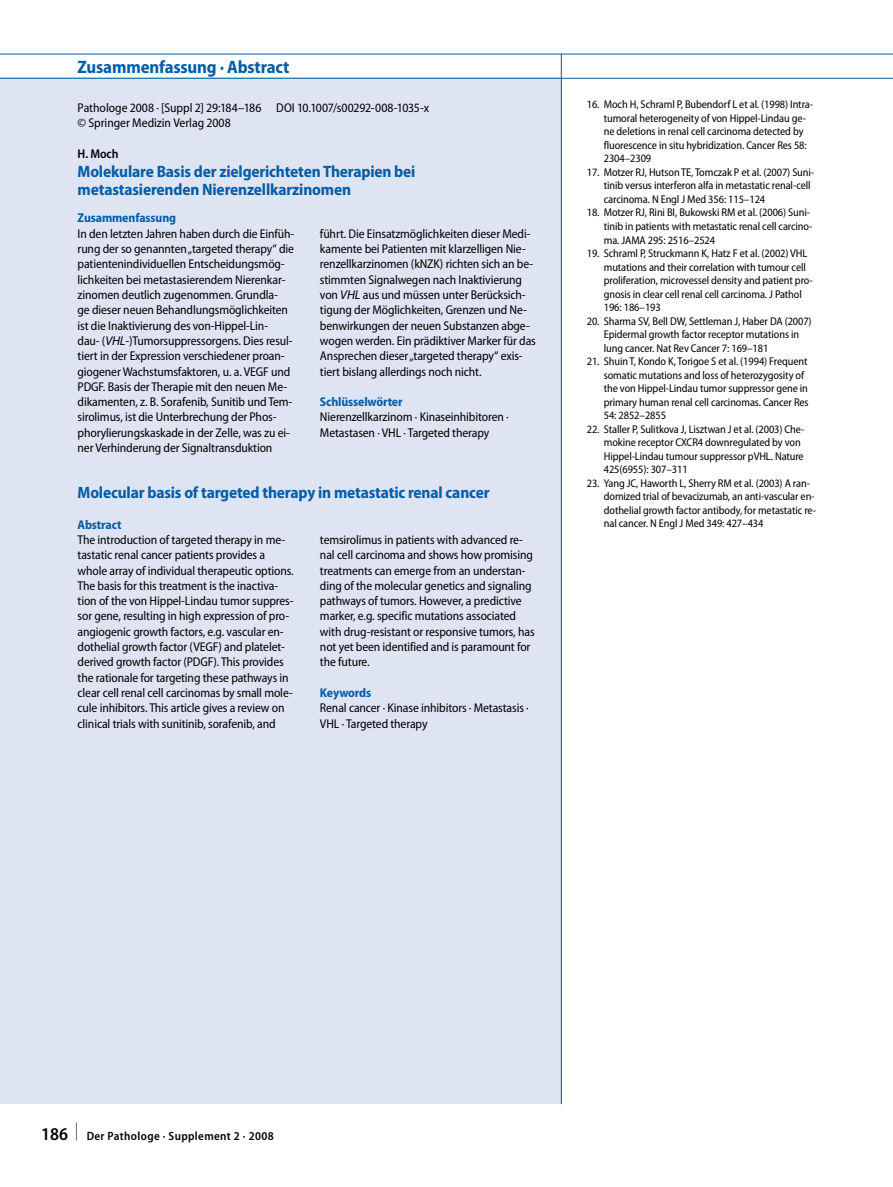
<style>
.page{position:relative;width:893px;height:1187px;background:#fff}
.page>*{position:absolute;margin:0;border:0;box-sizing:border-box;transform-origin:0 0}
._001_rubrik{font:700 semi-condensed 18px "Myriad Pro";letter-spacing:-.01em;color:#005da8}
._103_abstract_u1{font:700 semi-condensed 16.5px/18px "Myriad Pro";letter-spacing:-.01em;color:#005da8}
._103_abstract_u1_eng{font:700 semi-condensed 16.5px "Myriad Pro";letter-spacing:-.01em;color:#005da8}
._104_abstract_text_o{font:semi-condensed 12.75px/15.3px "Myriad Pro";letter-spacing:-.01em;color:#000}
._002_quelle_doi{font:semi-condensed 12.75px "Myriad Pro";letter-spacing:-.005em;color:#000}
._105_abstract_u2{font:700 semi-condensed 12.75px "Myriad Pro";letter-spacing:-.01em;color:#005da8}
._105_abstract_u2_eng{font:700 semi-condensed 12.75px "Myriad Pro";letter-spacing:-.015em;color:#005da8}
._102_abstract_autore{font:600 semi-condensed 12.75px "Myriad Pro";color:#000}
.t1{font:600 semi-condensed 12px "Myriad Pro";letter-spacing:.03em;color:#000}
._023_literatur{font:semi-condensed 11.25px/13.5px "Myriad Pro";letter-spacing:-.01em;color:#000}
.s1{font-style:italic;font-stretch:normal}
.s2{font-size:18px}
</style>
<div class="page">
<div style="left:0;top:78px;width:561px;height:1025px;background:#dfe4f2"></div>
<hr style="left:561px;top:54px;width:1px;height:1049px;background:#005da8">
<hr style="left:0;top:54px;width:893px;height:1px;background:#005da8">
<hr style="left:0;top:78px;width:893px;height:1px;background:#005da8">
<p class="_001_rubrik" style="left:78px;top:57px;width:213px">Zusammenfassung · Abstract</p>
<p class="_002_quelle_doi" style="left:78px;top:101px;width:353px">Pathologe 2008 · [Suppl 2] 29:184–186 DOI 10.1007/s00292-008-1035-x</p>
<p class="_002_quelle_doi" style="left:78px;top:116px;width:155px">© Springer Medizin Verlag 2008</p>
<p class="_102_abstract_autore" style="left:78px;top:147px;width:42px">H. Moch</p>
<p class="_103_abstract_u1" style="left:78px;top:162px;width:339px">Molekulare Basis der zielgerichteten Therapien bei metastasierenden Nierenzellkarzinomen</p>
<p class="_105_abstract_u2" style="left:78px;top:211px;width:100px">Zusammenfassung</p>
<p class="_104_abstract_text_o" style="left:78px;top:226px;width:218px">In den letzten Jahren haben durch die Einfüh&shy;rung der so genannten„targeted therapy“ die patientenindividuellen Entscheidungsmög&shy;lichkeiten bei metastasierendem Nierenkar&shy;zinomen deutlich zugenommen. Grundla-<br>ge dieser neuen Behandlungsmöglichkeiten ist die Inaktivierung des von-Hippel-Lin-<br>dau- (<span class="s1">VHL</span>-)Tumorsuppressorgens. Dies resul&shy;tiert in der Expression verschiedener proan&shy;giogenerWachstumsfaktoren, u. a. VEGF und PDGF. Basis der Therapie mit den neuen Me&shy;dikamenten, z. B. Sorafenib, Sunitib und Tem&shy;sirolimus, ist die Unterbrechung der Phos&shy;phorylierungskaskade in der Zelle, was zu ei&shy;ner Verhinderung der Signaltransduktion</p>
<p class="_104_abstract_text_o" style="left:320px;top:226px;width:217px">führt. Die Einsatzmöglichkeiten dieser Medi&shy;kamente bei Patienten mit klarzelligen Nie&shy;renzellkarzinomen (kNZK) richten sich an be&shy;stimmten Signalwegen nach Inaktivierung von <span class="s1">VHL</span> aus und müssen unter Berücksich&shy;tigung der Möglichkeiten, Grenzen und Ne&shy;benwirkungen der neuen Substanzen abge&shy;wogen werden. Ein prädiktiver Marker für das Ansprechen dieser„targeted therapy“ exis&shy;tiert bislang allerdings noch nicht.</p>
<p class="_105_abstract_u2" style="left:320px;top:395px;width:84px">Schlüsselwörter</p>
<p class="_104_abstract_text_o" style="left:320px;top:410px;width:190px">Nierenzellkarzinom · Kinaseinhibitoren ·<br>Metastasen · VHL · Targeted therapy</p>
<p class="_103_abstract_u1_eng" style="left:78px;top:483px;width:413px">Molecular basis of targeted therapy in metastatic renal cancer</p>
<p class="_105_abstract_u2" style="left:78px;top:517px;width:45px">Abstract</p>
<p class="_104_abstract_text_o" style="left:78px;top:532px;width:218px">The introduction of targeted therapy in me&shy;tastatic renal cancer patients provides a whole array of individual therapeutic options.<br>The basis for this treatment is the inactiva&shy;tion of the von Hippel-Lindau tumor suppres&shy;sor gene, resulting in high expression of pro&shy;angiogenic growth factors, e.g. vascular en&shy;dothelial growth factor (VEGF) and platelet&shy;derived growth factor (PDGF). This provides the rationale for targeting these pathways in clear cell renal cell carcinomas by small mole&shy;cule inhibitors. This article gives a review on clinical trials with sunitinib, sorafenib, and</p>
<p class="_104_abstract_text_o" style="left:320px;top:532px;width:216px">temsirolimus in patients with advanced re&shy;nal cell carcinoma and shows how promising treatments can emerge from an understan&shy;ding of the molecular genetics and signaling pathways of tumors. However, a predictive marker, e.g. specific mutations associated with drug-resistant or responsive tumors, has not yet been identified and is paramount for the future.</p>
<p class="_105_abstract_u2_eng" style="left:320px;top:685px;width:53px">Keywords</p>
<p class="_104_abstract_text_o" style="left:320px;top:700px;width:210px">Renal cancer · Kinase inhibitors · Metastasis ·<br>VHL · Targeted therapy</p>
<p class="_023_literatur" style="left:604px;top:98px;width:211px;text-indent:-17px">16. Moch H, Schraml P, Bubendorf L et al. (1998) Intra&shy;tumoral heterogeneity of von Hippel-Lindau ge&shy;ne deletions in renal cell carcinoma detected by fluorescence in situ hybridization. Cancer Res 58:<br>2304–2309</p>
<p class="_023_literatur" style="left:604px;top:166px;width:212px;text-indent:-17px">17. Motzer RJ, Hutson TE, Tomczak P et al. (2007) Suni&shy;tinib versus interferon alfa in metastatic renal-cell carcinoma. N Engl J Med 356: 115–124</p>
<p class="_023_literatur" style="left:604px;top:206px;width:210px;text-indent:-17px">18. Motzer RJ, Rini BI, Bukowski RM et al. (2006) Suni&shy;tinib in patients with metastatic renal cell carcino&shy;ma. JAMA 295: 2516–2524</p>
<p class="_023_literatur" style="left:604px;top:247px;width:211px;text-indent:-17px">19. Schraml P, Struckmann K, Hatz F et al. (2002) VHL mutations and their correlation with tumour cell proliferation, microvessel density and patient pro&shy;gnosis in clear cell renal cell carcinoma. J Pathol 196: 186–193</p>
<p class="_023_literatur" style="left:604px;top:314px;width:209px;text-indent:-17px">20. Sharma SV, Bell DW, Settleman J, Haber DA (2007)<br>Epidermal growth factor receptor mutations in lung cancer. Nat Rev Cancer 7: 169–181</p>
<p class="_023_literatur" style="left:604px;top:355px;width:206px;text-indent:-17px">21. Shuin T, Kondo K, Torigoe S et al. (1994) Frequent somatic mutations and loss of heterozygosity of the von Hippel-Lindau tumor suppressor gene in primary human renal cell carcinomas. Cancer Res 54: 2852–2855</p>
<p class="_023_literatur" style="left:604px;top:422px;width:202px;text-indent:-17px">22. Staller P, Sulitkova J, Lisztwan J et al. (2003) Che&shy;mokine receptor CXCR4 downregulated by von Hippel-Lindau tumour suppressor pVHL. Nature 425(6955): 307–311</p>
<p class="_023_literatur" style="left:604px;top:476px;width:214px;text-indent:-17px">23. Yang JC, Haworth L, Sherry RM et al. (2003) A ran&shy;domized trial of bevacizumab, an anti-vascular en&shy;dothelial growth factor antibody, for metastatic re&shy;nal cancer. N Engl J Med 349: 427–434</p>
<p class="t1" style="left:41px;top:1129px;width:234px"><span class="s2">186 </span><sup>|</sup> Der Pathologe · Supplement 2 · 2008</p>
</div>
